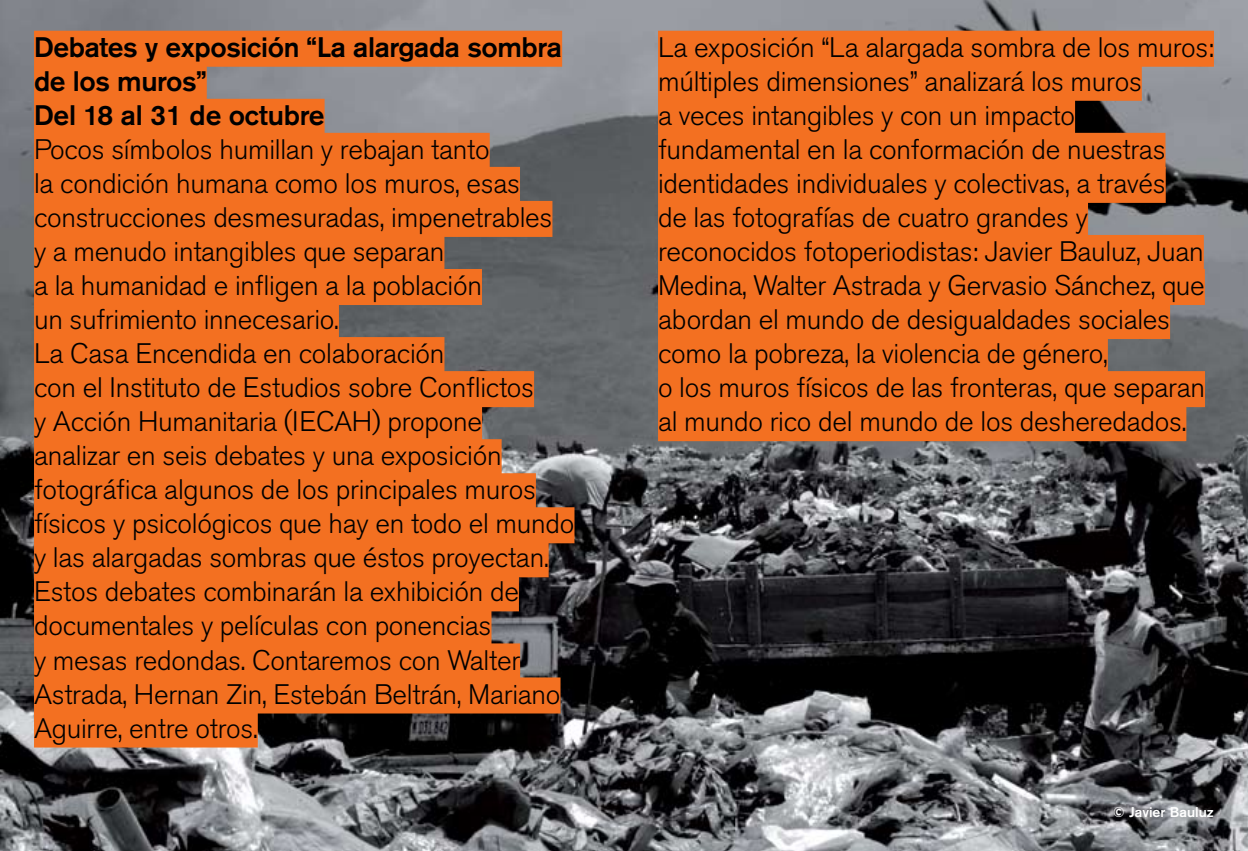
<style>
.page{position:relative;width:1248px;height:851px;background:#fff}
.page>*{position:absolute;margin:0;border:0;box-sizing:border-box;transform-origin:0 0}
.t1{font:300 28px/34px "Akzidenz Grotesk Pro";letter-spacing:-.01em;color:#000}
.t2{font:500 28px/34px "Akzidenz Grotesk Pro";letter-spacing:-.015em;color:#000}
.t3{font:500 14px "Akzidenz Grotesk Pro";color:#fff}
</style>
<div class="page">
<img style="left:0;top:0;width:1247px;height:850px">
<div style="left:34px;top:31px;width:528px;height:36px;background:#f37021"></div>
<div style="left:34px;top:65px;width:173px;height:36px;background:#f37021"></div>
<div style="left:34px;top:99px;width:290px;height:36px;background:#f37021"></div>
<div style="left:34px;top:133px;width:455px;height:36px;background:#f37021"></div>
<div style="left:34px;top:167px;width:486px;height:36px;background:#f37021"></div>
<div style="left:34px;top:201px;width:518px;height:36px;background:#f37021"></div>
<div style="left:34px;top:235px;width:410px;height:36px;background:#f37021"></div>
<div style="left:34px;top:269px;width:448px;height:36px;background:#f37021"></div>
<div style="left:34px;top:303px;width:305px;height:36px;background:#f37021"></div>
<div style="left:34px;top:337px;width:410px;height:36px;background:#f37021"></div>
<div style="left:34px;top:371px;width:500px;height:36px;background:#f37021"></div>
<div style="left:34px;top:405px;width:448px;height:36px;background:#f37021"></div>
<div style="left:34px;top:439px;width:467px;height:36px;background:#f37021"></div>
<div style="left:34px;top:473px;width:502px;height:36px;background:#f37021"></div>
<div style="left:34px;top:507px;width:540px;height:36px;background:#f37021"></div>
<div style="left:34px;top:541px;width:514px;height:36px;background:#f37021"></div>
<div style="left:34px;top:575px;width:485px;height:36px;background:#f37021"></div>
<div style="left:34px;top:609px;width:457px;height:36px;background:#f37021"></div>
<div style="left:34px;top:643px;width:486px;height:36px;background:#f37021"></div>
<div style="left:34px;top:677px;width:526px;height:36px;background:#f37021"></div>
<div style="left:34px;top:711px;width:224px;height:36px;background:#f37021"></div>
<div style="left:658px;top:31px;width:555px;height:36px;background:#f37021"></div>
<div style="left:658px;top:65px;width:483px;height:36px;background:#f37021"></div>
<div style="left:658px;top:99px;width:416px;height:36px;background:#f37021"></div>
<div style="left:658px;top:133px;width:507px;height:36px;background:#f37021"></div>
<div style="left:658px;top:167px;width:507px;height:36px;background:#f37021"></div>
<div style="left:658px;top:201px;width:429px;height:36px;background:#f37021"></div>
<div style="left:658px;top:235px;width:545px;height:36px;background:#f37021"></div>
<div style="left:658px;top:269px;width:546px;height:36px;background:#f37021"></div>
<div style="left:658px;top:303px;width:511px;height:36px;background:#f37021"></div>
<div style="left:658px;top:337px;width:449px;height:36px;background:#f37021"></div>
<div style="left:658px;top:371px;width:546px;height:36px;background:#f37021"></div>
<div style="left:658px;top:405px;width:528px;height:36px;background:#f37021"></div>
<p class="t2" style="left:34px;top:29px;width:529px">Debates y exposición “La alargada sombra de los muros”<br>Del 18 al 31 de octubre</p>
<p class="t1" style="left:34px;top:132px;width:542px">Pocos símbolos humillan y rebajan tanto<br>la condición humana como los muros, esas construcciones desmesuradas, impenetrables<br>y a menudo intangibles que separan<br>a la humanidad e infligen a la población<br>un sufrimiento innecesario.<br>La Casa Encendida en colaboración<br>con el Instituto de Estudios sobre Conflictos<br>y Acción Humanitaria (IECAH) propone analizar en seis debates y una exposición fotográfica algunos de los principales muros físicos y psicológicos que hay en todo el mundo y las alargadas sombras que éstos proyectan.<br>Estos debates combinarán la exhibición de documentales y películas con ponencias<br>y mesas redondas. Contaremos con Walter Astrada, Hernan Zin, Estebán Beltrán, Mariano Aguirre, entre otros.</p>
<p class="t1" style="left:658px;top:30px;width:557px">La exposición “La alargada sombra de los muros: múltiples dimensiones” analizará los muros<br>a veces intangibles y con un impacto fundamental en la conformación de nuestras identidades individuales y colectivas, a través<br>de las fotografías de cuatro grandes y reconocidos fotoperiodistas: Javier Bauluz, Juan Medina, Walter Astrada y Gervasio Sánchez, que abordan el mundo de desigualdades sociales como la pobreza, la violencia de género,<br>o los muros físicos de las fronteras, que separan al mundo rico del mundo de los desheredados.</p>
<p class="t3" style="left:1113px;top:802px;width:102px">© Javier Bauluz</p>
</div>
